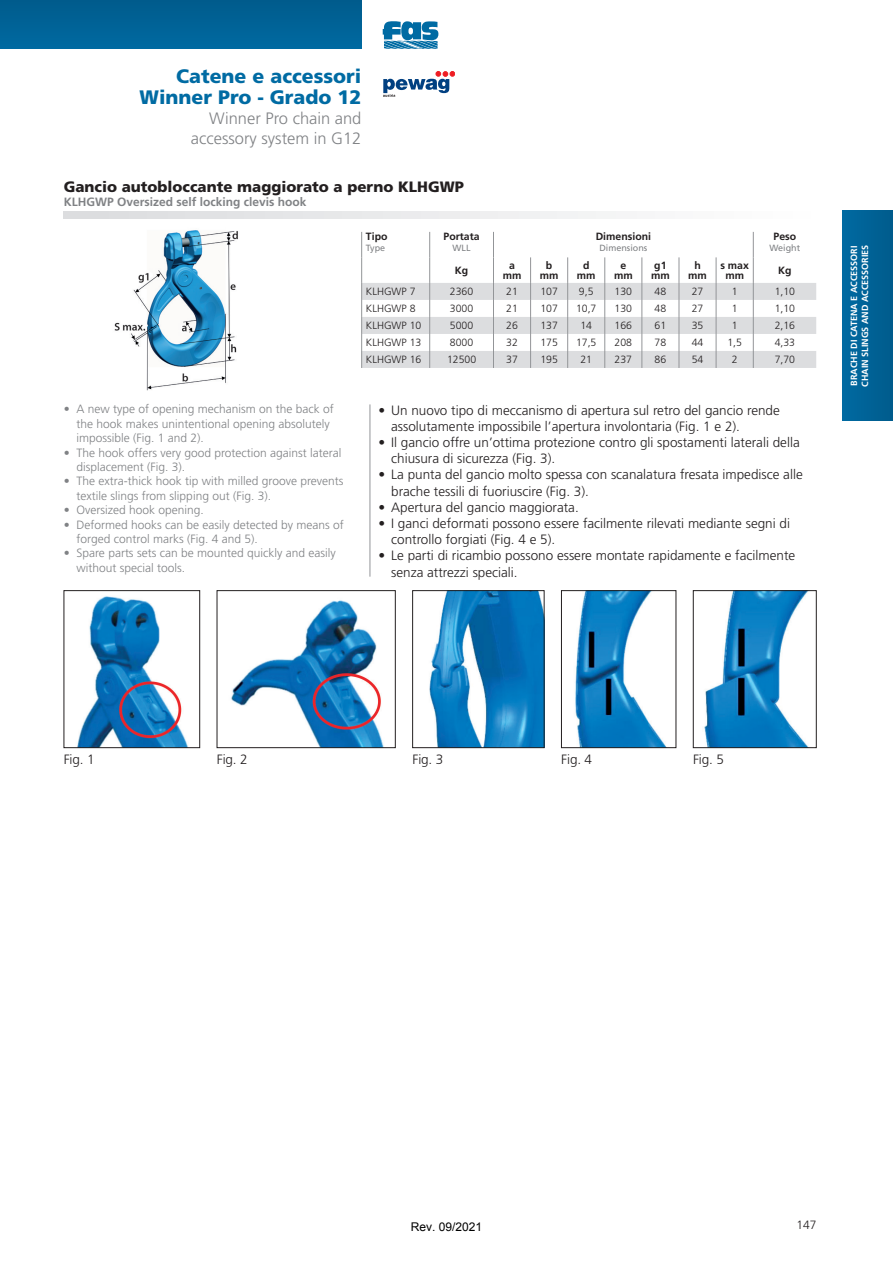
<style>
.page{position:relative;width:893px;height:1263px;background:#fff}
.page>*{position:absolute;margin:0;border:0;box-sizing:border-box;transform-origin:0 0}
.t1{font:900 19.5px/21px "Frutiger";color:#006ba3;text-align:right}
.t2{font:300 16.5px/19.8px "Frutiger";color:#808285;text-align:right}
.t3{font:900 15px "Frutiger";color:#231f20}
.t4{font:300 13.5px/16.2px "Frutiger";color:#231f20}
.t5{font:300 12px/14.4px "Frutiger";color:#808285}
.t6{font:700 12px "Frutiger";color:#808285}
.t7{font:12px "Arial";color:#000}
.t8{font:300 12px "Frutiger";color:#231f20}
.t9{font:300 10.5px "Frutiger";color:#231f20}
.t10{font:700 10.5px/10.5px "Frutiger";color:#231f20;text-align:center}
.t11{font:700 9px/10.8px "Frutiger";color:#fff}
.t12{font:9px "Frutiger";color:#808285}
</style>
<div class="page">
<div style="left:842px;top:210px;width:51px;height:211px;background:#006297"></div>
<svg style="left:383px;top:21px;width:55px;height:28px;background:#4693bc"></svg>
<div style="left:0;top:0;width:361px;height:49px;background:#006297"></div>
<svg style="left:383px;top:71px;width:72px;height:26px"></svg>
<svg style="left:361px;top:232px;width:455px;height:136px"></svg>
<svg style="left:64px;top:212px;width:552px;height:6px"></svg>
<img style="left:114px;top:230px;width:124px;height:161px">
<img style="left:704px;top:592px;width:104px;height:154px">
<div style="left:693px;top:590px;width:123px;height:158px;border:1px solid #231f20"></div>
<img style="left:77px;top:596px;width:111px;height:150px">
<div style="left:64px;top:590px;width:136px;height:158px;border:1px solid #231f20"></div>
<img style="left:231px;top:600px;width:153px;height:146px">
<div style="left:217px;top:590px;width:178px;height:158px;border:1px solid #231f20"></div>
<img style="left:429px;top:592px;width:113px;height:154px">
<div style="left:412px;top:590px;width:132px;height:158px;border:1px solid #231f20"></div>
<img style="left:575px;top:592px;width:91px;height:154px">
<div style="left:561px;top:590px;width:115px;height:158px;border:1px solid #231f20"></div>
<hr style="left:370px;top:404px;width:1px;height:173px;background:#939598">
<h1 class="t1" style="left:140px;top:66px;width:223px">Catene e accessori<br>Winner Pro - Grado 12</h1>
<p class="t2" style="left:191px;top:109px;width:172px">Winner Pro chain and accessory system in G12</p>
<p class="t3" style="left:64px;top:178px;width:402px">Gancio autobloccante maggiorato a perno KLHGWP</p>
<p class="t6" style="left:64px;top:195px;width:244px">KLHGWP Oversized self locking clevis hook</p>
<p class="t10" style="left:366px;top:231px;width:23px">Tipo</p>
<p class="t12" style="left:366px;top:242px;width:21px">Type</p>
<p class="t10" style="left:443px;top:231px;width:38px">Portata</p>
<p class="t12" style="left:453px;top:242px;width:19px">WLL</p>
<p class="t10" style="left:596px;top:231px;width:57px">Dimensioni</p>
<p class="t12" style="left:599px;top:242px;width:50px">Dimensions</p>
<p class="t10" style="left:773px;top:231px;width:24px">Peso</p>
<p class="t12" style="left:769px;top:242px;width:32px">Weight</p>
<p class="t10" style="left:455px;top:265px;width:15px">Kg</p>
<p class="t10" style="left:503px;top:260px;width:20px">a mm</p>
<p class="t10" style="left:540px;top:260px;width:20px">b mm</p>
<p class="t10" style="left:577px;top:260px;width:20px">d mm</p>
<p class="t10" style="left:614px;top:260px;width:20px">e mm</p>
<p class="t10" style="left:651px;top:260px;width:20px">g1 mm</p>
<p class="t10" style="left:688px;top:260px;width:20px">h mm</p>
<p class="t10" style="left:720px;top:260px;width:30px">s max mm</p>
<p class="t10" style="left:778px;top:265px;width:15px">Kg</p>
<p class="t5" style="left:77px;top:402px;width:259px;text-indent:-13px">• A new type of opening mechanism on the back of the hook makes unintentional opening absolutely impossible (Fig. 1 and 2).</p>
<p class="t5" style="left:77px;top:445px;width:266px;text-indent:-13px">• The hook offers very good protection against lateral displacement (Fig. 3).</p>
<p class="t5" style="left:77px;top:474px;width:268px;text-indent:-13px">• The extra-thick hook tip with milled groove prevents textile slings from slipping out (Fig. 3).</p>
<p class="t5" style="left:64px;top:503px;width:142px">• Oversized hook opening.</p>
<p class="t5" style="left:77px;top:517px;width:269px;text-indent:-13px">• Deformed hooks can be easily detected by means of forged control marks (Fig. 4 and 5).</p>
<p class="t5" style="left:77px;top:546px;width:261px;text-indent:-13px">• Spare parts sets can be mounted quickly and easily without special tools.</p>
<p class="t9" style="left:366px;top:286px;width:51px">KLHGWP 7</p>
<p class="t9" style="left:450px;top:286px;width:25px">2360</p>
<p class="t9" style="left:506px;top:286px;width:13px">21</p>
<p class="t9" style="left:540px;top:286px;width:19px">107</p>
<p class="t9" style="left:579px;top:286px;width:16px">9,5</p>
<p class="t9" style="left:615px;top:286px;width:19px">130</p>
<p class="t9" style="left:655px;top:286px;width:13px">48</p>
<p class="t9" style="left:692px;top:286px;width:13px">27</p>
<p class="t9" style="left:732px;top:286px;width:7px">1</p>
<p class="t9" style="left:775px;top:286px;width:22px">1,10</p>
<p class="t9" style="left:366px;top:303px;width:51px">KLHGWP 8</p>
<p class="t9" style="left:450px;top:303px;width:25px">3000</p>
<p class="t9" style="left:506px;top:303px;width:13px">21</p>
<p class="t9" style="left:540px;top:303px;width:19px">107</p>
<p class="t9" style="left:576px;top:303px;width:22px">10,7</p>
<p class="t9" style="left:615px;top:303px;width:19px">130</p>
<p class="t9" style="left:655px;top:303px;width:13px">48</p>
<p class="t9" style="left:692px;top:303px;width:13px">27</p>
<p class="t9" style="left:732px;top:303px;width:7px">1</p>
<p class="t9" style="left:775px;top:303px;width:22px">1,10</p>
<p class="t9" style="left:366px;top:320px;width:57px">KLHGWP 10</p>
<p class="t9" style="left:450px;top:320px;width:25px">5000</p>
<p class="t9" style="left:506px;top:320px;width:13px">26</p>
<p class="t9" style="left:540px;top:320px;width:19px">137</p>
<p class="t9" style="left:580px;top:320px;width:13px">14</p>
<p class="t9" style="left:615px;top:320px;width:19px">166</p>
<p class="t9" style="left:655px;top:320px;width:13px">61</p>
<p class="t9" style="left:692px;top:320px;width:13px">35</p>
<p class="t9" style="left:732px;top:320px;width:7px">1</p>
<p class="t9" style="left:775px;top:320px;width:22px">2,16</p>
<p class="t9" style="left:366px;top:337px;width:57px">KLHGWP 13</p>
<p class="t9" style="left:450px;top:337px;width:25px">8000</p>
<p class="t9" style="left:506px;top:337px;width:13px">32</p>
<p class="t9" style="left:540px;top:337px;width:19px">175</p>
<p class="t9" style="left:576px;top:337px;width:22px">17,5</p>
<p class="t9" style="left:615px;top:337px;width:19px">208</p>
<p class="t9" style="left:655px;top:337px;width:13px">78</p>
<p class="t9" style="left:692px;top:337px;width:13px">44</p>
<p class="t9" style="left:727px;top:337px;width:16px">1,5</p>
<p class="t9" style="left:775px;top:337px;width:22px">4,33</p>
<p class="t9" style="left:366px;top:354px;width:57px">KLHGWP 16</p>
<p class="t9" style="left:447px;top:354px;width:31px">12500</p>
<p class="t9" style="left:506px;top:354px;width:13px">37</p>
<p class="t9" style="left:540px;top:354px;width:19px">195</p>
<p class="t9" style="left:580px;top:354px;width:13px">21</p>
<p class="t9" style="left:615px;top:354px;width:19px">237</p>
<p class="t9" style="left:655px;top:354px;width:13px">86</p>
<p class="t9" style="left:692px;top:354px;width:13px">54</p>
<p class="t9" style="left:732px;top:354px;width:7px">2</p>
<p class="t9" style="left:775px;top:354px;width:22px">7,70</p>
<p class="t4" style="left:391px;top:402px;width:390px;text-indent:-13px">• Un nuovo tipo di meccanismo di apertura sul retro del gancio rende assolutamente impossibile l’apertura involontaria (Fig. 1 e 2).</p>
<p class="t4" style="left:391px;top:434px;width:410px;text-indent:-13px">• Il gancio offre un’ottima protezione contro gli spostamenti laterali della chiusura di sicurezza (Fig. 3).</p>
<p class="t4" style="left:391px;top:467px;width:413px;text-indent:-13px">• La punta del gancio molto spessa con scanalatura fresata impedisce alle brache tessili di fuoriuscire (Fig. 3).</p>
<p class="t4" style="left:378px;top:499px;width:202px">• Apertura del gancio maggiorata.</p>
<p class="t4" style="left:391px;top:515px;width:400px;text-indent:-13px">• I ganci deformati possono essere facilmente rilevati mediante segni di controllo forgiati (Fig. 4 e 5).</p>
<p class="t4" style="left:391px;top:548px;width:406px;text-indent:-13px">• Le parti di ricambio possono essere montate rapidamente e facilmente senza attrezzi speciali.</p>
<p class="t11" style="left:849px;top:387px;width:144px;rotate:-90deg">BRACHE DI CATENA E ACCESSORI<br>CHAIN SLINGS AND ACCESSORIES</p>
<p class="t4" style="left:64px;top:752px;width:32px">Fig. 1</p>
<p class="t4" style="left:217px;top:752px;width:32px">Fig. 2</p>
<p class="t4" style="left:412px;top:752px;width:32px">Fig. 3</p>
<p class="t4" style="left:561px;top:752px;width:32px">Fig. 4</p>
<p class="t4" style="left:693px;top:752px;width:32px">Fig. 5</p>
<p class="t7" style="left:411px;top:1219px;width:73px">Rev. 09/2021</p>
<p class="t8" style="left:796px;top:1218px;width:22px">147</p>
</div>
